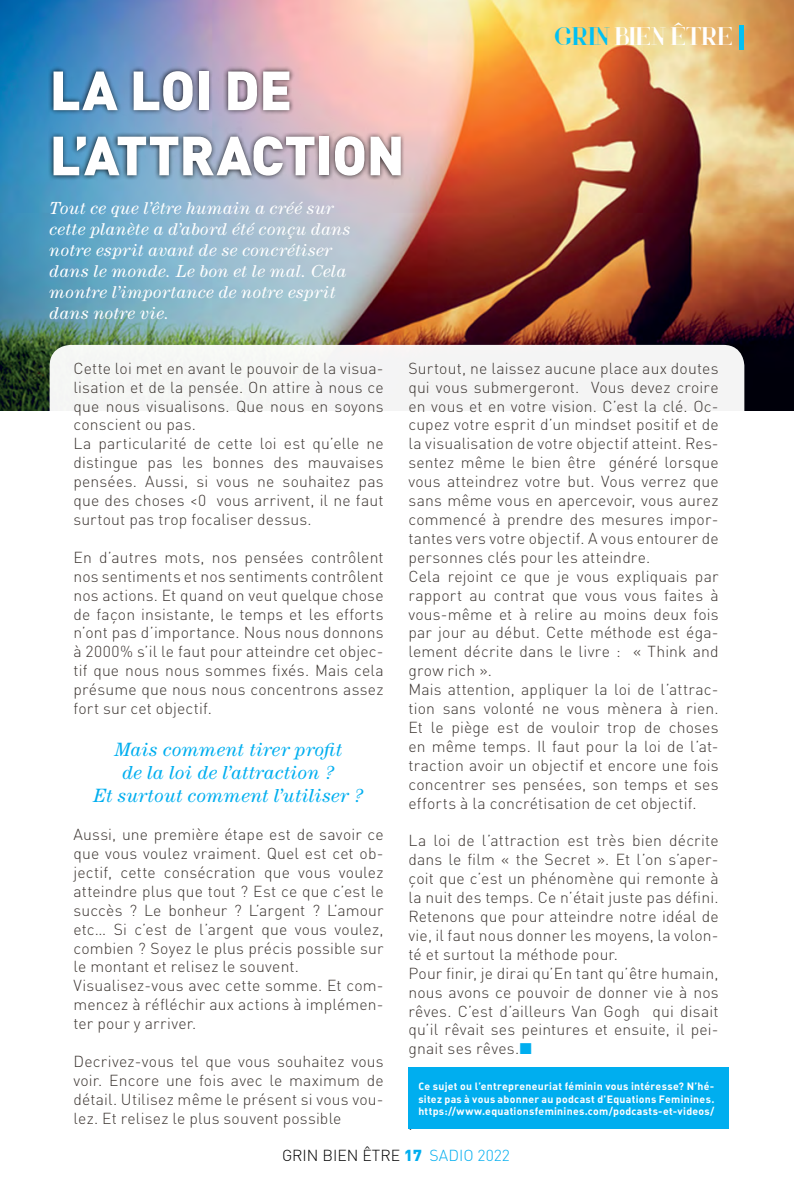
<style>
.page{position:relative;width:794px;height:1191px;background:#fff}
.page>*{position:absolute;margin:0;border:0;box-sizing:border-box;transform-origin:0 0}
.t1{font:900 54.25px/65.1px "DIN";letter-spacing:-.005em;color:#fff}
.t2{font:26.25px "Voor";color:#fff}
.t3{font:italic 19.25px/23.1px "Century";letter-spacing:.015em;color:#00aeef;text-align:center}
.t4{font:italic 17.5px/21px "Century";letter-spacing:.02em;color:#fff}
.t5{font:300 15.75px/18.9px "DIN";letter-spacing:.01em;color:#3c3531}
.t6{font:300 15.75px/31px "DIN";color:#000}
.t7{font:10.5px/12.6px "DIN Bold Alternate";letter-spacing:.025em;color:#fff;text-align:justify}
.s1{color:#00c0f3}
.s2{color:#00aeef}
.s3{color:#3c3531}
.s4{font-weight:900;color:#00aeef}
</style>
<div class="page">
<img style="left:0;top:0;width:794px;height:410px">
<div style="left:739px;top:25px;width:5px;height:25px;background:#00c0f3"></div>
<div style="left:48px;top:66px;width:358px;height:115px;background:#000;opacity:.83"></div>
<div style="left:50px;top:345px;width:694px;height:796px;background:#fff;border-radius:21px"></div>
<div style="left:408px;top:1067px;width:321px;height:61px;background:#00aeef"></div>
<h1 class="t1" style="left:50px;top:55px;width:356px">LA LOI DE<br>L’ATTRACTION</h1>
<p class="t4" style="left:50px;top:197px;width:302px">Tout ce que l’être humain a créé sur cette planète a d’abord été conçu dans notre esprit avant de se concrétiser dans le monde. Le bon et le mal. Cela montre l’importance de notre esprit dans notre vie.</p>
<h2 class="t2" style="left:554px;top:20px;width:180px"><span class="s1">GRIN</span> BIEN ÊTRE</h2>
<p class="t5" style="left:73px;top:358px;width:312px">Cette loi met en avant le pouvoir de la visua&shy;lisation et de la pensée. O n attire à nous ce que nous visualisons. Que nous en soyons conscient ou pas.<br>La particularité de cette loi est qu’elle ne distingue pas les bonnes des mauvaises pensées. Aussi, si vous ne souhaitez pas que des choses &lt;0 vous arrivent, il ne faut surtout pas trop focaliser dessus.</p>
<p class="t5" style="left:73px;top:547px;width:312px;text-align:justify">En d’autres mots, nos pensées contrôlent nos sentiments et nos sentiments contrôlent nos actions. Et quand on veut quelque chose de façon insistante, le temps et les efforts n’ont pas d’importance. Nous nous donnons à 2000% s’il le faut pour atteindre cet objec&shy;tif que nous nous sommes fixés. Mais cela présume que nous nous concentrons assez fort sur cet objectif.</p>
<p class="t3" style="left:93px;top:737px;width:272px">Mais comment tirer profit<br>de la loi de l’attraction ?<br>Et surtout comment l’utiliser ?</p>
<p class="t5" style="left:73px;top:824px;width:312px">Aussi, une première étape est de savoir ce que vous voulez vraiment. Quel est cet ob&shy;jectif, cette consécration que vous voulez atteindre plus que tout ? Est ce que c’est le succès ? Le bonheur ? L’argent ? L’amour etc… Si c’est de l’argent que vous voulez, combien ? Soyez le plus précis possible sur le montant et relisez le souvent.<br>Visualisez-vous avec cette somme. Et com&shy;mencez à réfléchir aux actions à implémen&shy;ter pour y arriver.</p>
<p class="t5" style="left:73px;top:1051px;width:312px;text-align:justify">Decrivez-vous tel que vous souhaitez vous voir. Encore une fois avec le maximum de détail. Utilisez même le présent si vous vou&shy;lez. Et relisez le plus souvent possible</p>
<p class="t5" style="left:408px;top:358px;width:312px">Surtout, ne laissez aucune place aux doutes qui vous submergeront. Vous devez croire en vous et en votre vision. C’est la clé. Oc&shy;cupez votre esprit d’un mindset positif et de la visualisation de votre objectif atteint. Res&shy;sentez même le bien être généré lorsque vous atteindrez votre but. Vous verrez que sans même vous en apercevoir, vous aurez commencé à prendre des mesures impor&shy;tantes vers votre objectif. A vous entourer de personnes clés pour les atteindre.<br>Cela rejoint ce que je vous expliquais par rapport au contrat que vous vous faites à vous-même et à relire au moins deux fois par jour au début. Cette méthode est éga&shy;lement décrite dans le livre : « Think and grow rich ».<br>Mais attention, appliquer la loi de l’attrac&shy;tion sans volonté ne vous mènera à rien.<br>Et le piège est de vouloir trop de choses en même temps. I l faut pour la loi de l’at&shy;traction avoir un objectif et encore une fois concentrer ses pensées, son temps et ses efforts à la concrétisation de cet objectif.</p>
<p class="t5" style="left:408px;top:831px;width:312px">La loi de l’attraction est très bien décrite dans le film « the Secret ». Et l’on s’aper&shy;çoit que c’est un phénomène qui remonte à la nuit des temps. Ce n’était juste pas défini.<br>Retenons que pour atteindre notre idéal de vie, il faut nous donner les moyens, la volon&shy;té et surtout la méthode pour.<br>Pour finir, je dirai qu’En tant qu’être humain, nous avons ce pouvoir de donner vie à nos rêves. C’est d’ailleurs Van Gogh qui disait qu’il rêvait ses peintures et ensuite, il pei&shy;gnait ses rêves.<span class="s2">■</span></p>
<p class="t7" style="left:418px;top:1079px;width:297px">Ce sujet ou l’entrepreneuriat féminin vous intéresse? N ’hé&shy;sitez pas à vous abonner au podcast d’Equations Feminines. https://www.equationsfeminines.com/podcasts-et-videos/</p>
<p class="t6" style="left:282px;top:1108px;width:229px;text-indent:126px"><span class="s3">.<br></span>GRI N BIEN ÊTRE <span class="s4">17</span> <span class="s2">sadio 2022</span></p>
</div>
